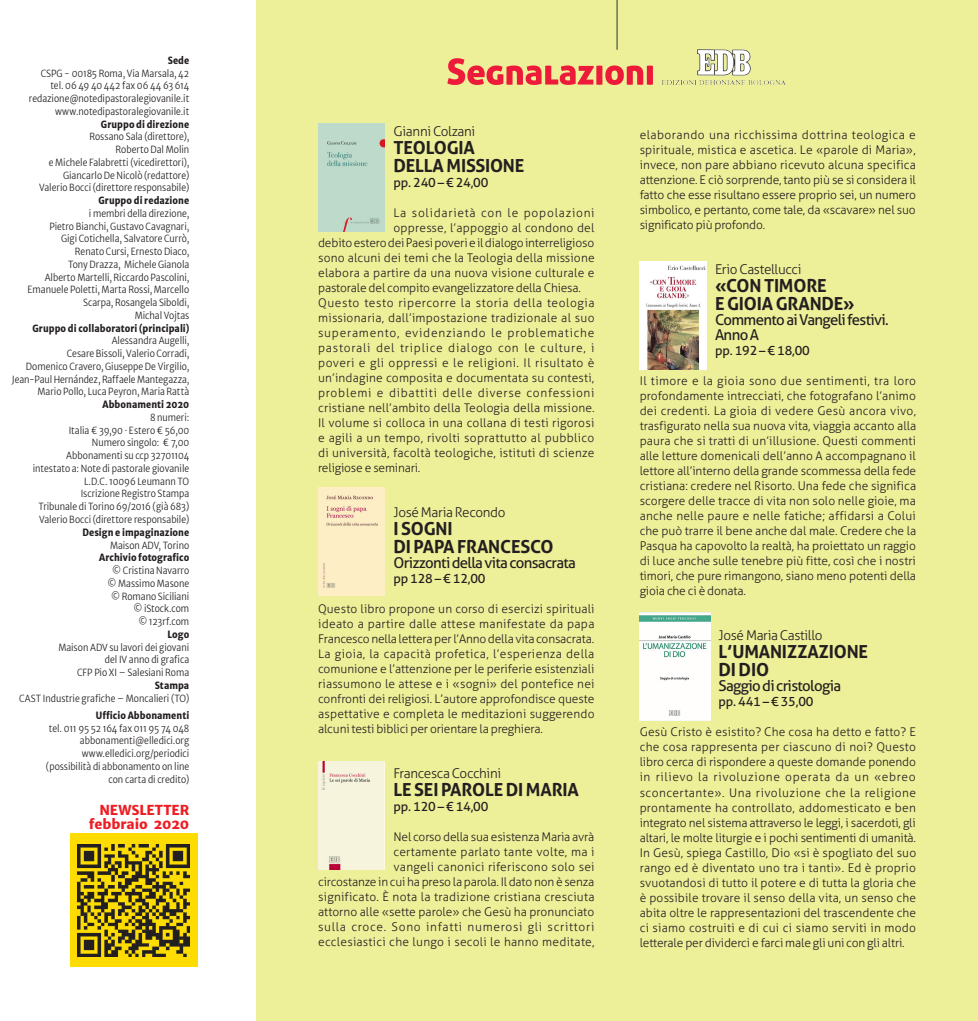
<style>
.page{position:relative;width:978px;height:1021px;background:#fff}
.page>*{position:absolute;margin:0;border:0;box-sizing:border-box;transform-origin:0 0}
.t1{font:700 18px/18px "Aller";letter-spacing:-.01em;color:#231f20}
.t2{font:15px/15px "Aller";letter-spacing:-.04em;color:#231f20}
.t3{font:300 13.5px "Aller";letter-spacing:-.025em;color:#231f20}
.t4{font:800 13.5px/13.5px "Merriweather Sans";letter-spacing:-.005em;color:#ee1d23;text-align:right}
.t5{font:12.75px "Aller";letter-spacing:-.01em;color:#231f20}
.t6{font:300 12px/15px "Aller";letter-spacing:.02em;color:#231f20;text-align:justify}
.t7{font:300 12px "Aller";letter-spacing:-.015em;color:#231f20}
.t8{font:300 12px "Aller";letter-spacing:.06em;color:#231f20}
.t9{font:300 12px "Aller";letter-spacing:.04em;color:#231f20}
.t10{font:300 12px "Aller";letter-spacing:.045em;color:#231f20}
.t11{font:300 12px "Aller";letter-spacing:.065em;color:#231f20}
.t12{font:300 9.9px/12.8px "Merriweather Sans";color:#231f20;text-align:right;scale:.87 1}
.t13{font:800 9.9px "Merriweather Sans";letter-spacing:.005em;color:#231f20;scale:.87 1}
</style>
<div class="page">
<div style="left:70px;top:833px;width:128px;height:133px;background:#ffdc01"></div>
<img style="left:78px;top:844px;width:112px;height:112px">
<div style="left:256px;top:0;width:722px;height:1020px;background:#eeef99"></div>
<img style="left:640px;top:261px;width:66px;height:108px">
<img style="left:640px;top:612px;width:70px;height:108px">
<img style="left:318px;top:123px;width:67px;height:108px">
<img style="left:318px;top:487px;width:67px;height:108px">
<div style="left:318px;top:761px;width:67px;height:108px;background:#f6f4dd"></div>
<hr style="left:616px;top:0;width:2px;height:50px;background:#6d8088">
<svg style="left:447px;top:58px;width:203px;height:27px"></svg>
<img style="left:650px;top:49px;width:136px;height:36px">
<p class="t13" style="left:168px;top:54px;width:26px">Sede</p>
<p class="t12" style="left:29px;top:67px;width:186px">CSPG - 00185 Roma, Via Marsala, 42 tel. 06 49 40 442 fax 06 44 63 614 redazione@notedipastoralegiovanile.it www.notedipastoralegiovanile.it</p>
<p class="t13" style="left:101px;top:118px;width:103px">Gruppo di direzione</p>
<p class="t12" style="left:39px;top:130px;width:174px">Rossano Sala (direttore),<br>Roberto Dal Molin<br>e Michele Falabretti (vicedirettori),<br>Giancarlo De Nicolò (redattore)<br>Valerio Bocci (direttore responsabile)</p>
<p class="t13" style="left:98px;top:194px;width:106px">Gruppo di redazione</p>
<p class="t12" style="left:28px;top:207px;width:187px">i membri della direzione,<br>Pietro Bianchi, Gustavo Cavagnari,<br>Gigi Cotichella, Salvatore Currò,<br>Renato Cursi, Ernesto Diaco,<br>Tony Drazza, Michele Gianola<br>Alberto Martelli, Riccardo Pascolini,<br>Emanuele Poletti, Marta Rossi, Marcello<br>Scarpa, Rosangela Siboldi,<br>Michal Vojtas</p>
<p class="t13" style="left:33px;top:322px;width:182px">Gruppo di collaboratori (principali)</p>
<p class="t12" style="left:12px;top:334px;width:205px">Alessandra Augelli,<br>Cesare Bissoli, Valerio Corradi,<br>Domenico Cravero, Giuseppe De Virgilio, Jean-Paul Hernández, Raffaele Mantegazza, Mario Pollo, Luca Peyron, Maria Rattà</p>
<p class="t13" style="left:102px;top:398px;width:101px">Abbonamenti 2020</p>
<p class="t12" style="left:33px;top:411px;width:181px">8 numeri:<br>Italia € 39,90 · Estero € 56,00<br>Numero singolo: € 7,00<br>Abbonamenti su ccp 32701104 intestato a: Note di pastorale giovanile<br>L.D.C. 10096 Leumann TO<br>Iscrizione Registro Stampa<br>Tribunale di Torino 69/2016 (già 683)<br>Valerio Bocci (direttore responsabile)</p>
<p class="t13" style="left:82px;top:526px;width:124px">Design e impaginazione</p>
<p class="t12" style="left:110px;top:538px;width:93px">Maison ADV, Torino</p>
<p class="t13" style="left:99px;top:551px;width:105px">Archivio fotografico</p>
<p class="t12" style="left:108px;top:564px;width:95px">© Cristina Navarro © Massimo Masone © Romano Siciliani © iStock.com<br>© 123rf.com</p>
<p class="t13" style="left:167px;top:628px;width:27px">Logo</p>
<p class="t12" style="left:58px;top:640px;width:152px">Maison ADV su lavori dei giovani del IV anno di grafica<br>CFP Pio XI – Salesiani Roma</p>
<p class="t13" style="left:155px;top:679px;width:41px">Stampa</p>
<p class="t12" style="left:19px;top:691px;width:197px">CAST Industrie grafiche – Moncalieri (TO)</p>
<p class="t13" style="left:96px;top:709px;width:109px">Ufficio Abbonamenti</p>
<p class="t12" style="left:46px;top:721px;width:166px">tel. 011 95 52 164 fax 011 95 74 048 abbonamenti@elledici.org www.elledici.org/periodici (possibilità di abbonamento on line con carta di credito)</p>
<p class="t4" style="left:89px;top:803px;width:102px">NEWSLETTER febbraio 2020</p>
<p class="t3" style="left:393px;top:123px;width:83px">Gianni Colzani</p>
<h1 class="t1" style="left:393px;top:138px;width:132px">TEOLOGIA<br>DELLA MISSIONE</h1>
<p class="t5" style="left:393px;top:175px;width:96px">pp. 240 – € 24,00</p>
<p class="t8" style="left:393px;top:205px;width:203px">La solidarietà con le popolazioni</p>
<p class="t6" style="left:393px;top:220px;width:203px">oppresse, l’appoggio al condono del</p>
<p class="t7" style="left:318px;top:235px;width:278px">debito estero dei Paesi poveri e il dialogo interreligioso</p>
<p class="t6" style="left:318px;top:250px;width:278px">sono alcuni dei temi che la Teologia della missione</p>
<p class="t6" style="left:318px;top:265px;width:278px">elabora a partire da una nuova visione culturale e</p>
<p class="t7" style="left:318px;top:280px;width:264px">pastorale del compito evangelizzatore della Chiesa.</p>
<p class="t10" style="left:318px;top:295px;width:278px">Questo testo ripercorre la storia della teologia</p>
<p class="t6" style="left:318px;top:310px;width:278px">missionaria, dall’impostazione tradizionale al suo</p>
<p class="t11" style="left:318px;top:325px;width:278px">superamento, evidenziando le problematiche</p>
<p class="t8" style="left:318px;top:340px;width:278px">pastorali del triplice dialogo con le culture, i</p>
<p class="t9" style="left:318px;top:355px;width:278px">poveri e gli oppressi e le religioni. Il risultato è</p>
<p class="t6" style="left:318px;top:370px;width:278px">un’indagine composita e documentata su contesti,</p>
<p class="t8" style="left:318px;top:385px;width:278px">problemi e dibattiti delle diverse confessioni</p>
<p class="t6" style="left:318px;top:400px;width:278px">cristiane nell’ambito della Teologia della missione.</p>
<p class="t6" style="left:318px;top:415px;width:278px">Il volume si colloca in una collana di testi rigorosi</p>
<p class="t6" style="left:318px;top:430px;width:278px">e agili a un tempo, rivolti soprattutto al pubblico</p>
<p class="t6" style="left:318px;top:445px;width:278px">di università, facoltà teologiche, istituti di scienze</p>
<p class="t7" style="left:318px;top:460px;width:104px">religiose e seminari.</p>
<p class="t3" style="left:393px;top:504px;width:114px">José Maria Recondo</p>
<h1 class="t1" style="left:393px;top:519px;width:162px">I SOGNI<br>DI PAPA FRANCESCO</h1>
<p class="t2" style="left:393px;top:555px;width:184px">Orizzonti della vita consacrata</p>
<p class="t5" style="left:393px;top:571px;width:94px">pp 128 – € 12,00</p>
<p class="t6" style="left:318px;top:601px;width:278px">Questo libro propone un corso di esercizi spirituali ideato a partire dalle attese manifestate da papa Francesco nella lettera per l’Anno della vita consacrata.<br>La gioia, la capacità profetica, l’esperienza della comunione e l’attenzione per le periferie esistenziali riassumono le attese e i «sogni» del pontefice nei confronti dei religiosi. L’autore approfondisce queste aspettative e completa le meditazioni suggerendo alcuni testi biblici per orientare la preghiera.</p>
<p class="t3" style="left:393px;top:765px;width:109px">Francesca Cocchini</p>
<h1 class="t1" style="left:393px;top:780px;width:187px">LE SEI PAROLE DI MARIA</h1>
<p class="t5" style="left:393px;top:799px;width:96px">pp. 120 – € 14,00</p>
<p class="t6" style="left:318px;top:829px;width:278px;text-align:right">Nel corso della sua esistenza Maria avrà<br>certamente parlato tante volte, ma i<br>vangeli canonici riferiscono solo sei<br>circostanze in cui ha preso la parola. Il dato non è senza significato. È nota la tradizione cristiana cresciuta attorno alle «sette parole» che Gesù ha pronunciato sulla croce. Sono infatti numerosi gli scrittori ecclesiastici che lungo i secoli le hanno meditate,</p>
<p class="t6" style="left:640px;top:127px;width:278px">elaborando una ricchissima dottrina teologica e spirituale, mistica e ascetica. Le «parole di Maria», invece, non pare abbiano ricevuto alcuna specifica attenzione. E ciò sorprende, tanto più se si considera il fatto che esse risultano essere proprio sei, un numero simbolico, e pertanto, come tale, da «scavare» nel suo significato più profondo.</p>
<p class="t3" style="left:715px;top:261px;width:88px">Erio Castellucci</p>
<h1 class="t1" style="left:715px;top:277px;width:141px">«CON TIMORE<br>E GIOIA GRANDE»</h1>
<p class="t2" style="left:715px;top:312px;width:175px">Commento ai Vangeli festivi.<br>Anno A</p>
<p class="t5" style="left:715px;top:343px;width:96px">pp. 192 – € 18,00</p>
<p class="t6" style="left:640px;top:373px;width:278px">Il timore e la gioia sono due sentimenti, tra loro profondamente intrecciati, che fotografano l’animo dei credenti. La gioia di vedere Gesù ancora vivo, trasfigurato nella sua nuova vita, viaggia accanto alla paura che si tratti di un’illusione. Questi commenti alle letture domenicali dell’anno A accompagnano il lettore all’interno della grande scommessa della fede cristiana: credere nel Risorto. Una fede che significa scorgere delle tracce di vita non solo nelle gioie, ma anche nelle paure e nelle fatiche; affidarsi a Colui che può trarre il bene anche dal male. Credere che la Pasqua ha capovolto la realtà, ha proiettato un raggio di luce anche sulle tenebre più fitte, così che i nostri timori, che pure rimangono, siano meno potenti della gioia che ci è donata.</p>
<p class="t3" style="left:718px;top:627px;width:106px">José Maria Castillo</p>
<h1 class="t1" style="left:718px;top:643px;width:151px">L’UMANIZZAZIONE<br>DI DIO</h1>
<p class="t2" style="left:718px;top:678px;width:124px">Saggio di cristologia</p>
<p class="t5" style="left:718px;top:694px;width:96px">pp. 441 – € 35,00</p>
<p class="t6" style="left:640px;top:724px;width:278px">Gesù Cristo è esistito? Che cosa ha detto e fatto? E che cosa rappresenta per ciascuno di noi? Questo libro cerca di rispondere a queste domande ponendo in rilievo la rivoluzione operata da un «ebreo sconcertante». Una rivoluzione che la religione prontamente ha controllato, addomesticato e ben integrato nel sistema attraverso le leggi, i sacerdoti, gli altari, le molte liturgie e i pochi sentimenti di umanità.<br>In Gesù, spiega Castillo, Dio «si è spogliato del suo rango ed è diventato uno tra i tanti». Ed è proprio svuotandosi di tutto il potere e di tutta la gloria che è possibile trovare il senso della vita, un senso che abita oltre le rappresentazioni del trascendente che ci siamo costruiti e di cui ci siamo serviti in modo letterale per dividerci e farci male gli uni con gli altri.</p>
</div>
